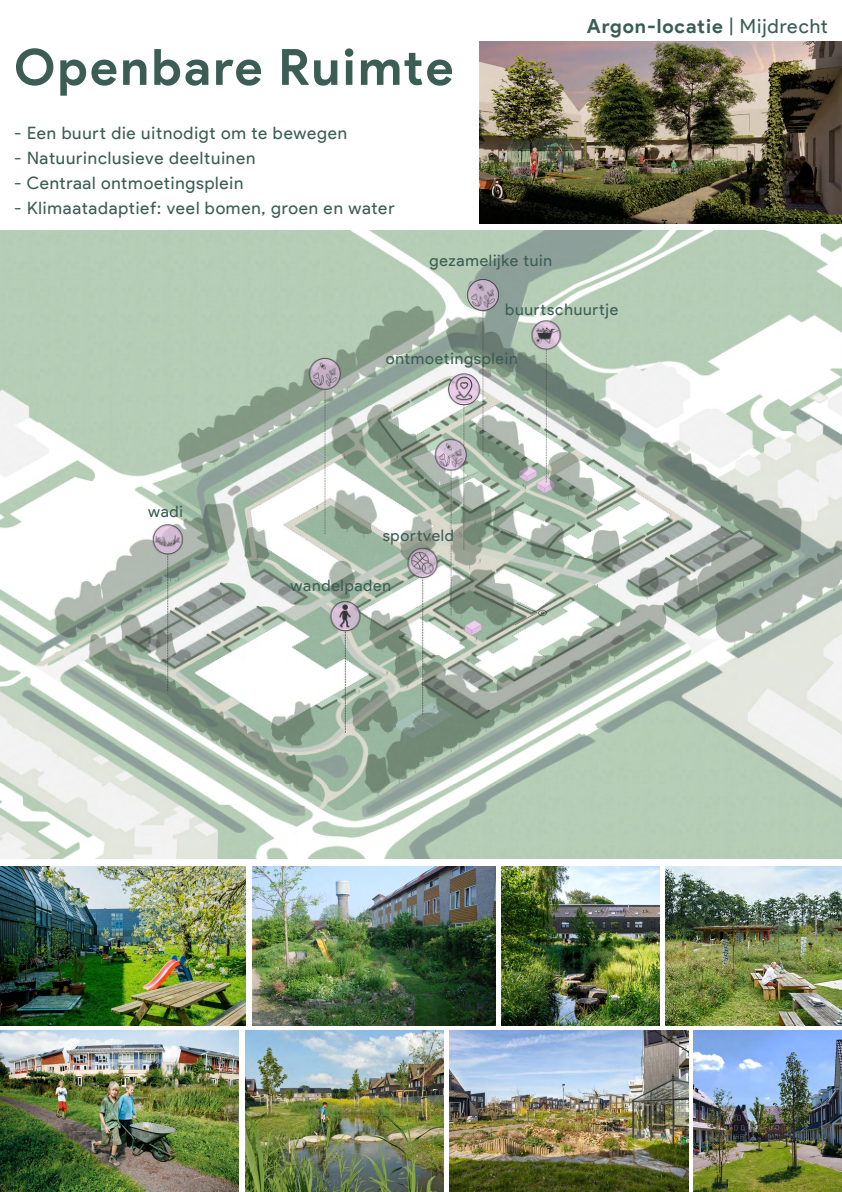
<style>
.page{position:relative;width:842px;height:1192px;background:#fff}
.page>*{position:absolute;margin:0;border:0;box-sizing:border-box;transform-origin:0 0}
.Hoofdtekst{font:700 50px "Product Sans";letter-spacing:.05em;color:#3b5d54}
.Hoofdtekst-2{font:700 19.5px "Product Sans";letter-spacing:.045em;color:#3b5d54}
.Hoofdtekst-3{font:17.15px "Product Sans";letter-spacing:.05em;color:#3b5d54}
.Hoofdtekst-4{font:15.85px "Product Sans";letter-spacing:.05em;color:#3b5d54}
.s1{font-weight:400}
</style>
<div class="page">
<img style="left:0;top:231px;width:842px;height:627px">
<img style="left:449px;top:1031px;width:239px;height:161px">
<img style="left:245px;top:1031px;width:198px;height:161px">
<img style="left:0;top:1031px;width:238px;height:161px">
<img style="left:0;top:866px;width:245px;height:160px">
<img style="left:253px;top:866px;width:243px;height:160px">
<img style="left:694px;top:1031px;width:148px;height:160px">
<img style="left:665px;top:866px;width:177px;height:160px">
<img style="left:502px;top:866px;width:158px;height:160px">
<img style="left:480px;top:41px;width:362px;height:183px">
<svg style="left:515px;top:603px;width:33px;height:22px"></svg>
<p class="Hoofdtekst" style="left:14px;top:37px;width:441px">Openbare Ruimte</p>
<p class="Hoofdtekst-3" style="left:14px;top:123px;width:335px">- Een buurt die uitnodigt om te bewegen</p>
<p class="Hoofdtekst-3" style="left:14px;top:148px;width:243px">- Natuurinclusieve deeltuinen</p>
<p class="Hoofdtekst-3" style="left:14px;top:173px;width:231px">- Centraal ontmoetingsplein</p>
<p class="Hoofdtekst-3" style="left:14px;top:198px;width:382px">- Klimaatadaptief: veel bomen, groen en water</p>
<p class="Hoofdtekst-4" style="left:429px;top:252px;width:124px">gezamelijke tuin</p>
<p class="Hoofdtekst-2" style="left:587px;top:14px;width:242px">Argon-locatie <span class="s1">| Mijdrecht</span></p>
<p class="Hoofdtekst-4" style="left:505px;top:301px;width:115px">buurtschuurtje</p>
<p class="Hoofdtekst-4" style="left:148px;top:502px;width:36px">wadi</p>
<p class="Hoofdtekst-4" style="left:386px;top:349px;width:133px">ontmoetingsplein</p>
<p class="Hoofdtekst-4" style="left:383px;top:527px;width:73px">sportveld</p>
<p class="Hoofdtekst-4" style="left:291px;top:576px;width:102px">wandelpaden</p>
</div>
